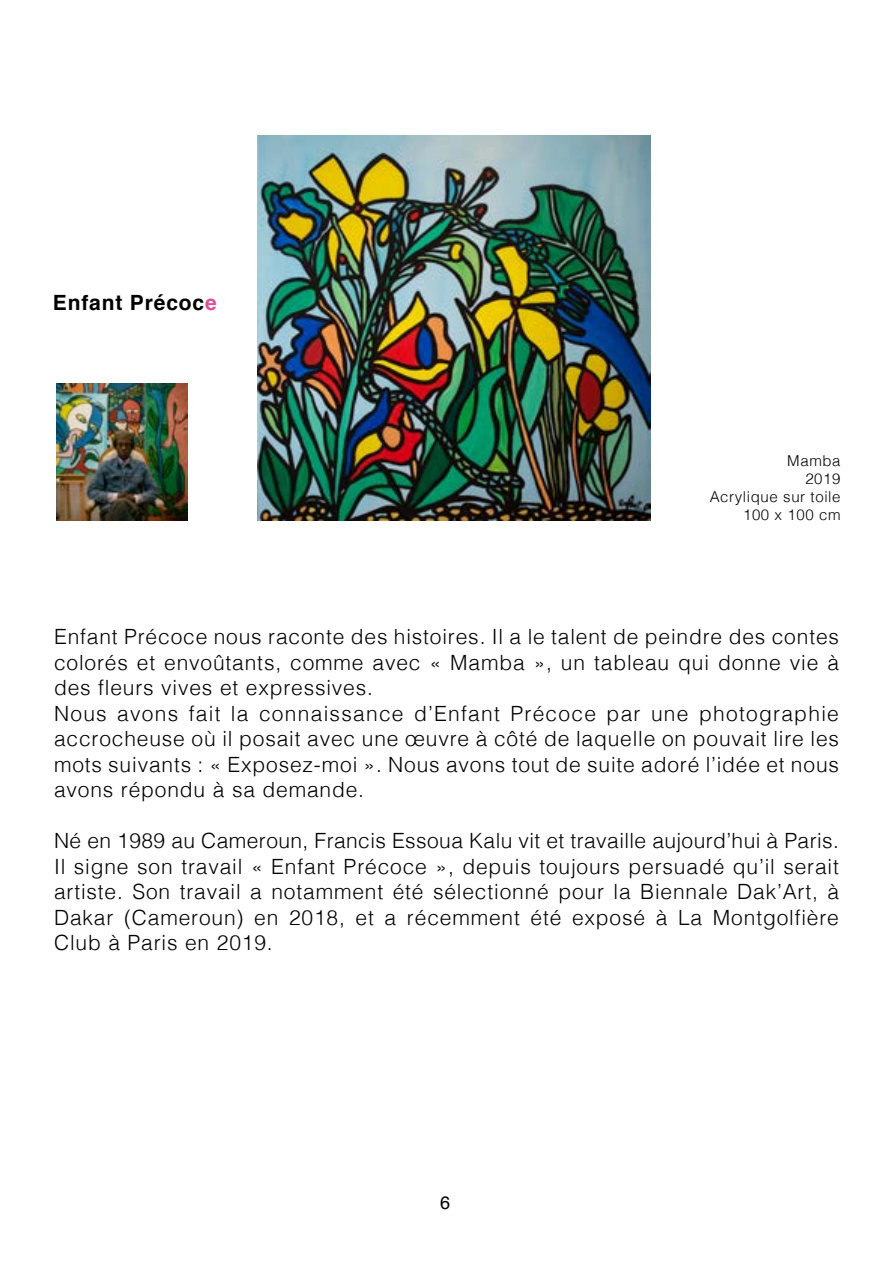
<style>
.page{position:relative;width:893px;height:1263px;background:#fff}
.page>*{position:absolute;margin:0;border:0;box-sizing:border-box;transform-origin:0 0}
.t1{font:300 21px/25.5px "Helvetica";letter-spacing:.04em;color:#000}
.t2{font:700 21px "Helvetica";letter-spacing:.04em;color:#000}
.t3{font:18px "Helvetica";color:#000}
.t4{font:300 15px/18px "Helvetica";letter-spacing:.04em;color:#000;text-align:right}
.s1{color:#dc5197}
</style>
<div class="page">
<img style="left:257px;top:135px;width:393px;height:385px">
<img style="left:56px;top:384px;width:132px;height:137px">
<p class="t2" style="left:53px;top:286px;width:165px">Enfant Précoc<span class="s1">e</span></p>
<p class="t4" style="left:710px;top:450px;width:132px">Mamba<br>2019<br>Acrylique sur toile<br>100 x 100 cm</p>
<p class="t1" style="left:54px;top:622px;width:787px">Enfant Précoce nous raconte des histoires. Il a le talent de peindre des contes colorés et envoûtants, comme avec « Mamba », un tableau qui donne vie à des fleurs vives et expressives.<br>Nous avons fait la connaissance d’Enfant Précoce par une photographie accrocheuse où il posait avec une œuvre à côté de laquelle on pouvait lire les mots suivants : « Exposez-moi ». Nous avons tout de suite adoré l’idée et nous avons répondu à sa demande.</p>
<p class="t1" style="left:54px;top:826px;width:786px;text-align:justify">Né en 1989 au Cameroun, Francis Essoua Kalu vit et travaille aujourd’hui à Paris.<br>Il signe son travail « Enfant Précoce », depuis toujours persuadé qu’il serait artiste. Son travail a notamment été sélectionné pour la Biennale Dak’Art, à Dakar (Cameroun) en 2018, et a récemment été exposé à La Montgolfière Club à Paris en 2019.</p>
<p class="t3" style="left:440px;top:1188px;width:12px">6</p>
</div>
